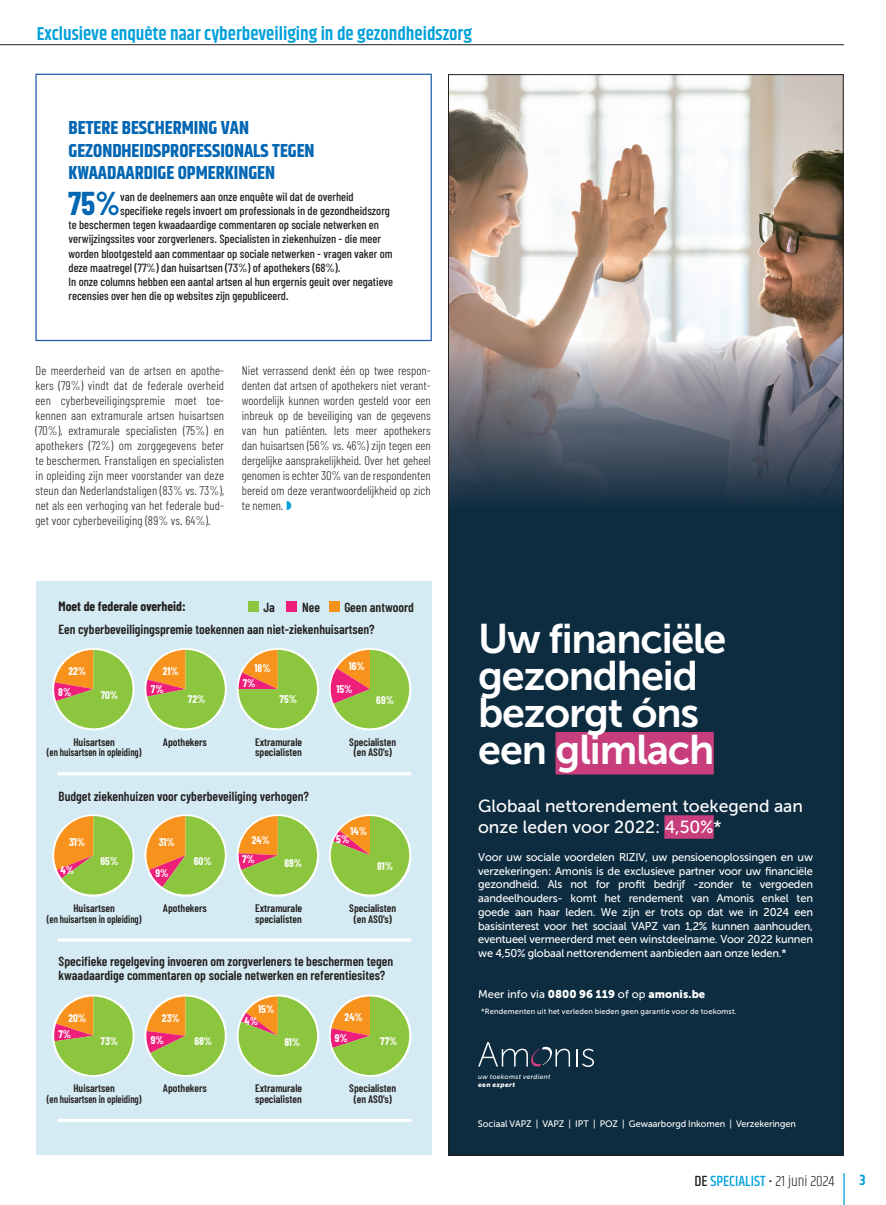
<style>
.page{position:relative;width:886px;height:1205px;background:#fff}
.page>*{position:absolute;margin:0;border:0;box-sizing:border-box;transform-origin:0 0}
.t1{font:41.25px/37px "Museo Sans 700";letter-spacing:-.03em;color:#fff}
.t2{font:700 32.25px "Barlow Condensed";color:#0166b3}
.t3{font:700 18.75px/22.5px "Khand";color:#0166b3}
.t4{font:600 18.75px "Khand";color:#00a0da}
.t5{font:17.5px/21px "Museo Sans 500";color:#fff}
.t6{font:300 15px "Khand";color:#231f20}
.t7{font:600 15px "Khand";color:#00a0da}
.t8{font:600 13.12px/14px "Barlow Condensed";color:#231f20}
.t9{font:700 13.12px "Barlow Condensed";color:#231f20}
.t10{font:300 12.5px/15px "Barlow Condensed";letter-spacing:.005em;color:#231f20;text-align:justify}
.t11{font:500 11.88px "Barlow Condensed";color:#231f20}
.t12{font:11.25px/13.8px "Museo Sans 500";letter-spacing:-.02em;color:#fff;text-align:justify}
.t13{font:11.25px "Museo Sans 900";letter-spacing:.005em;color:#fff}
.t14{font:600 10.88px/10.9px "Barlow Condensed";color:#231f20;text-align:center}
.t15{font:700 10.88px "Barlow Condensed";color:#fff}
.t16{font:9.38px "Museo Sans 500";letter-spacing:-.005em;color:#fff}
.t17{font:7.5px "Museo Sans 500";letter-spacing:.02em;color:#fff}
.t18{font:italic 6.62px "Museo Sans 500";letter-spacing:.05em;color:#fff}
.t19{font:italic 6.62px "Museo Sans 900";letter-spacing:.055em;color:#fff}
.s1{font-family:"Museo Sans 500"}
.s2{font-weight:500}
.s3{font-weight:500;color:#00a0da}
</style>
<div class="page">
<hr style="left:0;top:44px;width:844px;height:1px;background:#231f20">
<hr style="left:843px;top:1173px;width:2px;height:32px;background:#00a0da">
<div style="left:448px;top:114px;width:395px;height:1041px;background:#0d2c40"></div>
<img style="left:450px;top:76px;width:391px;height:426px">
<div style="left:555px;top:732px;width:159px;height:42px;background:#c83d7b"></div>
<div style="left:664px;top:815px;width:50px;height:24px;background:#c83d7b"></div>
<svg style="left:576px;top:1048px;width:18px;height:19px"></svg>
<svg style="left:478px;top:1042px;width:92px;height:25px"></svg>
<div style="left:37px;top:581px;width:395px;height:574px;background:#d5ebf3"></div>
<svg style="left:52px;top:648px;width:83px;height:82px"></svg>
<svg style="left:52px;top:994px;width:83px;height:83px"></svg>
<svg style="left:144px;top:648px;width:83px;height:82px"></svg>
<svg style="left:144px;top:994px;width:83px;height:83px"></svg>
<svg style="left:237px;top:648px;width:82px;height:82px"></svg>
<svg style="left:237px;top:814px;width:82px;height:83px"></svg>
<svg style="left:237px;top:994px;width:82px;height:83px"></svg>
<svg style="left:329px;top:814px;width:82px;height:83px"></svg>
<svg style="left:54px;top:650px;width:79px;height:78px"></svg>
<svg style="left:146px;top:650px;width:79px;height:78px"></svg>
<svg style="left:239px;top:650px;width:78px;height:78px;background:#b1be63"></svg>
<svg style="left:329px;top:650px;width:80px;height:78px"></svg>
<hr style="left:58px;top:772px;width:353px;height:3px;background:#fff">
<svg style="left:52px;top:816px;width:81px;height:78px"></svg>
<svg style="left:144px;top:816px;width:81px;height:78px"></svg>
<svg style="left:238px;top:816px;width:79px;height:78px"></svg>
<svg style="left:331px;top:816px;width:78px;height:78px;background:#acc263"></svg>
<hr style="left:58px;top:938px;width:353px;height:3px;background:#fff">
<svg style="left:54px;top:996px;width:79px;height:79px"></svg>
<svg style="left:146px;top:996px;width:79px;height:79px"></svg>
<svg style="left:239px;top:996px;width:78px;height:79px"></svg>
<svg style="left:330px;top:996px;width:79px;height:79px"></svg>
<hr style="left:58px;top:1119px;width:353px;height:3px;background:#fff">
<div style="left:248px;top:602px;width:10px;height:10px;background:#8bc63e"></div>
<div style="left:287px;top:602px;width:10px;height:10px;background:#ee1e7b"></div>
<div style="left:329px;top:602px;width:10px;height:10px;background:#f7931d"></div>
<div style="left:35px;top:74px;width:397px;height:267px;border:1px solid #2059a8"></div>
<h3 class="t4" style="left:37px;top:21px;width:437px">Exclusieve enquête naar cyberbeveiliging in de gezondheidszorg</h3>
<h3 class="t3" style="left:69px;top:118px;width:247px">BETERE BESCHERMING VAN<br>GEZONDHEIDSPROFESSIONALS TEGEN<br>KWAADAARDIGE OPMERKINGEN</h3>
<h2 class="t2" style="left:68px;top:183px;width:53px">75%</h2>
<p class="t11" style="left:120px;top:189px;width:235px">van de deelnemers aan onze enquête wil dat de overheid</p>
<p class="t11" style="left:120px;top:203px;width:271px">specifieke regels invoert om professionals in de gezondheidszorg</p>
<p class="t11" style="left:69px;top:217px;width:312px">te beschermen tegen kwaadaardige commentaren op sociale netwerken en</p>
<p class="t11" style="left:69px;top:232px;width:314px">verwijzingssites voor zorgverleners. Specialisten in ziekenhuizen - die meer</p>
<p class="t11" style="left:69px;top:246px;width:325px">worden blootgesteld aan commentaar op sociale netwerken - vragen vaker om</p>
<p class="t11" style="left:69px;top:260px;width:273px">deze maatregel (77%) dan huisartsen (73%) of apothekers (68%).</p>
<p class="t11" style="left:69px;top:274px;width:326px">In onze columns hebben een aantal artsen al hun ergernis geuit over negatieve</p>
<p class="t11" style="left:69px;top:289px;width:222px">recensies over hen die op websites zijn gepubliceerd.</p>
<p class="t10" style="left:35px;top:363px;width:190px">De meerderheid van de artsen en apothe&shy;kers (79%) vindt dat de federale overheid een cyberbeveiligingspremie moet toe&shy;kennen aan extramurale artsen huisartsen (70%), extramurale specialisten (75%) en apothekers (72%) om zorggegevens beter te beschermen. Franstaligen en specialisten in opleiding zijn meer voorstander van deze steun dan Nederlandstaligen (83% vs. 73%), net als een verhoging van het federale bud&shy;get voor cyberbeveiliging (89% vs. 64%).</p>
<p class="t10" style="left:242px;top:363px;width:190px">Niet verrassend denkt één op twee respon&shy;denten dat artsen of apothekers niet verant&shy;woordelijk kunnen worden gesteld voor een inbreuk op de beveiliging van de gegevens van hun patiënten. Iets meer apothekers dan huisartsen (56% vs. 46%) zijn tegen een dergelijke aansprakelijkheid. Over het geheel genomen is echter 30% van de respondenten bereid om deze verantwoordelijkheid op zich te nemen.</p>
<p class="t9" style="left:59px;top:598px;width:129px">Moet de federale overheid:</p>
<p class="t8" style="left:59px;top:622px;width:317px">Een cyberbeveiligingspremie toekennen aan niet-ziekenhuisartsen?</p>
<p class="t8" style="left:302px;top:600px;width:19px">Nee</p>
<p class="t8" style="left:344px;top:600px;width:71px">Geen antwoord</p>
<p class="t8" style="left:263px;top:600px;width:13px">Ja</p>
<p class="t15" style="left:68px;top:664px;width:19px">22%</p>
<p class="t15" style="left:163px;top:664px;width:17px">21%</p>
<p class="t15" style="left:255px;top:662px;width:18px">18%</p>
<p class="t15" style="left:349px;top:659px;width:18px">16%</p>
<p class="t15" style="left:58px;top:685px;width:15px">8%</p>
<p class="t15" style="left:151px;top:682px;width:14px">7%</p>
<p class="t15" style="left:101px;top:688px;width:19px">70%</p>
<p class="t15" style="left:243px;top:676px;width:14px">7%</p>
<p class="t15" style="left:336px;top:682px;width:18px">15%</p>
<p class="t15" style="left:188px;top:692px;width:19px">72%</p>
<p class="t15" style="left:280px;top:693px;width:19px">75%</p>
<p class="t15" style="left:376px;top:693px;width:19px">69%</p>
<p class="t14" style="left:47px;top:736px;width:96px">Huisartsen<br>(en huisartsen in opleiding)</p>
<p class="t14" style="left:255px;top:736px;width:49px;text-align:left">Extramurale specialisten</p>
<p class="t14" style="left:349px;top:736px;width:49px">Specialisten (en ASO's)</p>
<p class="t14" style="left:163px;top:736px;width:45px">Apothekers</p>
<p class="t8" style="left:59px;top:788px;width:252px">Budget ziekenhuizen voor cyberbeveiliging verhogen?</p>
<p class="t15" style="left:350px;top:824px;width:18px">14%</p>
<p class="t15" style="left:69px;top:835px;width:18px">31%</p>
<p class="t15" style="left:159px;top:835px;width:18px">31%</p>
<p class="t15" style="left:252px;top:833px;width:20px">24%</p>
<p class="t15" style="left:336px;top:832px;width:15px">5%</p>
<p class="t15" style="left:242px;top:852px;width:14px">7%</p>
<p class="t15" style="left:100px;top:854px;width:19px">65%</p>
<p class="t15" style="left:194px;top:854px;width:19px">60%</p>
<p class="t15" style="left:284px;top:857px;width:19px">69%</p>
<p class="t15" style="left:377px;top:859px;width:17px">81%</p>
<p class="t15" style="left:61px;top:863px;width:15px">4%</p>
<p class="t15" style="left:155px;top:866px;width:15px">9%</p>
<p class="t14" style="left:47px;top:902px;width:96px">Huisartsen<br>(en huisartsen in opleiding)</p>
<p class="t14" style="left:255px;top:902px;width:49px;text-align:left">Extramurale specialisten</p>
<p class="t14" style="left:349px;top:902px;width:49px">Specialisten (en ASO's)</p>
<p class="t14" style="left:163px;top:902px;width:45px">Apothekers</p>
<p class="t8" style="left:59px;top:953px;width:336px">Specifieke regelgeving invoeren om zorgverleners te beschermen tegen kwaadaardige commentaren op sociale netwerken en referentiesites?</p>
<p class="t15" style="left:68px;top:1011px;width:19px">20%</p>
<p class="t15" style="left:162px;top:1011px;width:20px">23%</p>
<p class="t15" style="left:258px;top:1003px;width:18px">15%</p>
<p class="t15" style="left:244px;top:1014px;width:15px">4%</p>
<p class="t15" style="left:345px;top:1010px;width:20px">24%</p>
<p class="t15" style="left:58px;top:1027px;width:14px">7%</p>
<p class="t15" style="left:335px;top:1031px;width:15px">9%</p>
<p class="t15" style="left:151px;top:1033px;width:15px">9%</p>
<p class="t15" style="left:101px;top:1034px;width:19px">73%</p>
<p class="t15" style="left:194px;top:1035px;width:19px">68%</p>
<p class="t15" style="left:284px;top:1035px;width:17px">81%</p>
<p class="t15" style="left:380px;top:1034px;width:19px">77%</p>
<p class="t14" style="left:47px;top:1082px;width:96px">Huisartsen<br>(en huisartsen in opleiding)</p>
<p class="t14" style="left:255px;top:1082px;width:49px;text-align:left">Extramurale specialisten</p>
<p class="t14" style="left:349px;top:1082px;width:49px">Specialisten (en ASO's)</p>
<p class="t14" style="left:163px;top:1082px;width:45px">Apothekers</p>
<h1 class="t1" style="left:478px;top:620px;width:250px">Uw financiële gezondheid bezorgt óns een glimlach</h1>
<h3 class="t5" style="left:478px;top:796px;width:326px">Globaal nettorendement toekegend aan onze leden voor 2022: 4,50%*</h3>
<p class="t12" style="left:478px;top:850px;width:336px">Voor uw sociale voordelen RIZIV, uw pensioenoplossingen en uw verzekeringen: Amonis is de exclusieve partner voor uw financiële gezondheid. Als not for profit bedrijf -zonder te vergoeden aandeelhouders- komt het rendement van Amonis enkel ten goede aan haar leden. We zijn er trots op dat we in 2024 een basisinterest voor het sociaal VAPZ van 1,2% kunnen aanhouden, eventueel vermeerderd met een winstdeelname. Voor 2022 kunnen we 4,50% globaal nettorendement aanbieden aan onze leden.*</p>
<p class="t13" style="left:478px;top:987px;width:229px"><span class="s1">Meer info via</span> 0800 96 119 <span class="s1">of op</span> amonis.be</p>
<p class="t17" style="left:481px;top:1007px;width:257px">*Rendementen uit het verleden bieden geen garantie voor de toekomst.</p>
<p class="t18" style="left:478px;top:1073px;width:74px">uw toekomst verdient</p>
<p class="t19" style="left:478px;top:1080px;width:38px">een expert</p>
<p class="t16" style="left:478px;top:1118px;width:319px">Sociaal VAPZ | VAPZ | IPT | POZ | Gewaarborgd Inkomen | Verzekeringen</p>
<p class="t6" style="left:694px;top:1172px;width:142px"><span class="s2">DE</span> <span class="s3">SPECIALIST</span> • 21 juni 2024</p>
<p class="t7" style="left:859px;top:1169px;width:8px">3</p>
</div>
